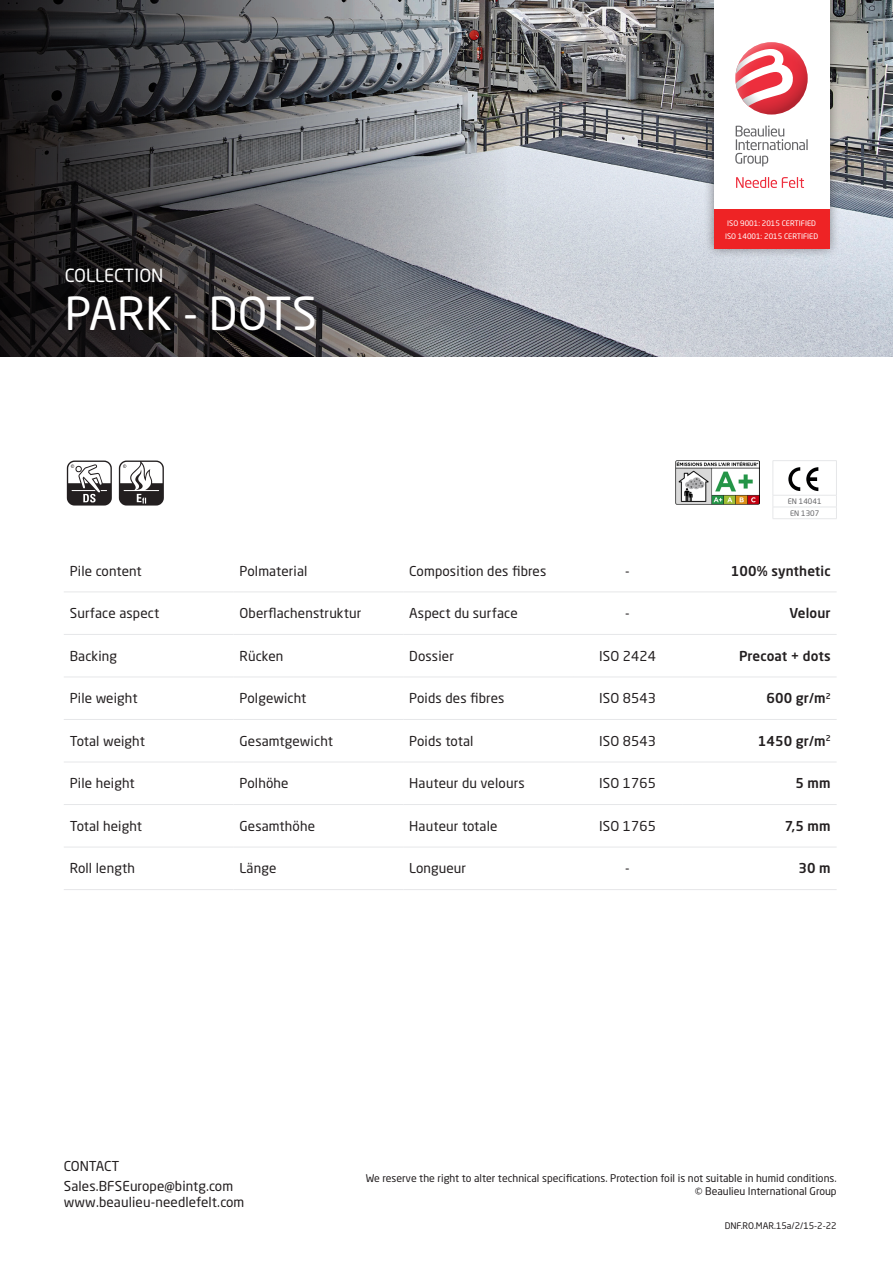
<style>
.page{position:relative;width:893px;height:1263px;background:#fff}
.page>*{position:absolute;margin:0;border:0;box-sizing:border-box;transform-origin:0 0}
._01_Titel_work{font:45px "Neo Sans Pro";color:#fff}
._01_Titel_work-2{font:18px "Neo Sans Pro";color:#fff}
._03_Technical_data_info{font:13.5px/20.4px "Neo Sans Pro";letter-spacing:.01em;color:#231f20}
._03_Technical_data_info-2{font:500 13.5px "Neo Sans Pro";letter-spacing:.01em;color:#231f20}
.t1{font:10.5px/12.6px "Neo Sans Pro";color:#231f20;text-align:right}
.t2{font:9px "Neo Sans Pro";color:#231f20}
.t3{font:7.5px/13.5px "Neo Sans Pro";color:#fff;text-align:center}
._01_Titel_work-3{font:7.5px "Neo Sans Pro";color:#656568}
</style>
<div class="page">
<img style="left:507px;top:0;width:386px;height:357px">
<svg style="left:0;top:0;width:507px;height:357px;background:#56575b"></svg>
<img style="left:676px;top:460px;width:84px;height:45px">
<div style="left:703px;top:13px;width:137px;height:246px;background:#231f20;opacity:.5"></div>
<div style="left:714px;top:23px;width:115px;height:225px;background:#ee2325"></div>
<div style="left:714px;top:0;width:115px;height:208px;background:#fff"></div>
<svg style="left:735px;top:126px;width:73px;height:40px"></svg>
<svg style="left:735px;top:42px;width:73px;height:72px"></svg>
<svg style="left:736px;top:49px;width:58px;height:57px"></svg>
<svg style="left:736px;top:177px;width:68px;height:11px"></svg>
<hr style="left:773px;top:460px;width:64px;height:1px;background:#e6e7e9">
<hr style="left:773px;top:461px;width:1px;height:34px;background:#e6e7e9">
<hr style="left:836px;top:461px;width:1px;height:34px;background:#e6e7e9">
<hr style="left:773px;top:507px;width:64px;height:1px;background:#e6e7e9">
<svg style="left:836px;top:496px;width:1px;height:22px"></svg>
<hr style="left:773px;top:518px;width:64px;height:1px;background:#e6e7e9">
<hr style="left:773px;top:495px;width:64px;height:1px;background:#e6e7e9">
<svg style="left:788px;top:467px;width:30px;height:24px"></svg>
<hr style="left:64px;top:592px;width:170px;height:1px;background:#e6e7e9">
<hr style="left:234px;top:592px;width:169px;height:1px;background:#e6e7e9">
<hr style="left:403px;top:592px;width:170px;height:1px;background:#e6e7e9">
<hr style="left:573px;top:592px;width:109px;height:1px;background:#e6e7e9">
<hr style="left:682px;top:592px;width:155px;height:1px;background:#e6e7e9">
<hr style="left:64px;top:634px;width:170px;height:1px;background:#e6e7e9">
<hr style="left:234px;top:634px;width:169px;height:1px;background:#e6e7e9">
<hr style="left:403px;top:634px;width:170px;height:1px;background:#e6e7e9">
<hr style="left:573px;top:634px;width:109px;height:1px;background:#e6e7e9">
<hr style="left:682px;top:634px;width:155px;height:1px;background:#e6e7e9">
<hr style="left:64px;top:677px;width:170px;height:1px;background:#e6e7e9">
<hr style="left:234px;top:677px;width:169px;height:1px;background:#e6e7e9">
<hr style="left:403px;top:677px;width:170px;height:1px;background:#e6e7e9">
<hr style="left:573px;top:677px;width:109px;height:1px;background:#e6e7e9">
<hr style="left:682px;top:677px;width:155px;height:1px;background:#e6e7e9">
<hr style="left:64px;top:719px;width:170px;height:1px;background:#e6e7e9">
<hr style="left:234px;top:719px;width:169px;height:1px;background:#e6e7e9">
<hr style="left:403px;top:719px;width:170px;height:1px;background:#e6e7e9">
<hr style="left:573px;top:719px;width:109px;height:1px;background:#e6e7e9">
<hr style="left:682px;top:719px;width:155px;height:1px;background:#e6e7e9">
<hr style="left:64px;top:762px;width:170px;height:1px;background:#e6e7e9">
<hr style="left:234px;top:762px;width:169px;height:1px;background:#e6e7e9">
<hr style="left:403px;top:762px;width:170px;height:1px;background:#e6e7e9">
<hr style="left:573px;top:762px;width:109px;height:1px;background:#e6e7e9">
<hr style="left:682px;top:762px;width:155px;height:1px;background:#e6e7e9">
<hr style="left:64px;top:804px;width:170px;height:1px;background:#e6e7e9">
<hr style="left:234px;top:804px;width:169px;height:1px;background:#e6e7e9">
<hr style="left:403px;top:804px;width:170px;height:1px;background:#e6e7e9">
<hr style="left:573px;top:804px;width:109px;height:1px;background:#e6e7e9">
<hr style="left:682px;top:804px;width:155px;height:1px;background:#e6e7e9">
<hr style="left:64px;top:847px;width:170px;height:1px;background:#e6e7e9">
<hr style="left:234px;top:847px;width:169px;height:1px;background:#e6e7e9">
<hr style="left:403px;top:847px;width:170px;height:1px;background:#e6e7e9">
<hr style="left:573px;top:847px;width:109px;height:1px;background:#e6e7e9">
<hr style="left:682px;top:847px;width:155px;height:1px;background:#e6e7e9">
<hr style="left:64px;top:889px;width:170px;height:1px;background:#e6e7e9">
<hr style="left:234px;top:889px;width:169px;height:1px;background:#e6e7e9">
<hr style="left:403px;top:889px;width:170px;height:1px;background:#e6e7e9">
<hr style="left:573px;top:889px;width:109px;height:1px;background:#e6e7e9">
<hr style="left:682px;top:889px;width:155px;height:1px;background:#e6e7e9">
<p class="_01_Titel_work-2" style="left:65px;top:265px;width:100px">COLLECTION</p>
<p class="_01_Titel_work" style="left:65px;top:286px;width:253px">PARK - DOTS</p>
<p class="t3" style="left:725px;top:216px;width:95px">ISO 9001: 2015 CERTIFIED<br>ISO 14001: 2015 CERTIFIED</p>
<p class="_01_Titel_work-3" style="left:788px;top:497px;width:35px">EN 14041</p>
<p class="_01_Titel_work-3" style="left:790px;top:508px;width:31px">EN 1307</p>
<p class="_03_Technical_data_info" style="left:70px;top:560px;width:74px">Pile content</p>
<p class="_03_Technical_data_info" style="left:240px;top:560px;width:70px">Polmaterial</p>
<p class="_03_Technical_data_info" style="left:409px;top:560px;width:139px">Composition des fibres</p>
<p class="_03_Technical_data_info" style="left:625px;top:560px;width:6px">-</p>
<p class="_03_Technical_data_info-2" style="left:731px;top:562px;width:101px">100% synthetic</p>
<p class="_03_Technical_data_info" style="left:70px;top:603px;width:91px">Surface aspect</p>
<p class="_03_Technical_data_info" style="left:240px;top:603px;width:123px">Oberflachenstruktur</p>
<p class="_03_Technical_data_info" style="left:409px;top:603px;width:110px">Aspect du surface</p>
<p class="_03_Technical_data_info" style="left:625px;top:603px;width:6px">-</p>
<p class="_03_Technical_data_info-2" style="left:789px;top:605px;width:43px">Velour</p>
<p class="_03_Technical_data_info" style="left:70px;top:645px;width:49px">Backing</p>
<p class="_03_Technical_data_info" style="left:240px;top:645px;width:45px">Rücken</p>
<p class="_03_Technical_data_info" style="left:409px;top:645px;width:46px">Dossier</p>
<p class="_03_Technical_data_info" style="left:599px;top:645px;width:58px">ISO 2424</p>
<p class="_03_Technical_data_info-2" style="left:739px;top:647px;width:93px">Precoat + dots</p>
<p class="_03_Technical_data_info" style="left:70px;top:688px;width:69px">Pile weight</p>
<p class="_03_Technical_data_info" style="left:240px;top:688px;width:68px">Polgewicht</p>
<p class="_03_Technical_data_info" style="left:409px;top:688px;width:97px">Poids des fibres</p>
<p class="_03_Technical_data_info" style="left:599px;top:688px;width:58px">ISO 8543</p>
<p class="_03_Technical_data_info-2" style="left:766px;top:690px;width:66px">600 gr/m<sup>2</sup></p>
<p class="_03_Technical_data_info" style="left:70px;top:730px;width:77px">Total weight</p>
<p class="_03_Technical_data_info" style="left:240px;top:730px;width:95px">Gesamtgewicht</p>
<p class="_03_Technical_data_info" style="left:409px;top:730px;width:66px">Poids total</p>
<p class="_03_Technical_data_info" style="left:599px;top:730px;width:58px">ISO 8543</p>
<p class="_03_Technical_data_info-2" style="left:758px;top:732px;width:74px">1450 gr/m<sup>2</sup></p>
<p class="_03_Technical_data_info" style="left:70px;top:773px;width:66px">Pile height</p>
<p class="_03_Technical_data_info" style="left:240px;top:773px;width:50px">Polhöhe</p>
<p class="_03_Technical_data_info" style="left:409px;top:773px;width:117px">Hauteur du velours</p>
<p class="_03_Technical_data_info" style="left:599px;top:773px;width:58px">ISO 1765</p>
<p class="_03_Technical_data_info-2" style="left:795px;top:775px;width:37px">5 mm</p>
<p class="_03_Technical_data_info" style="left:70px;top:816px;width:74px">Total height</p>
<p class="_03_Technical_data_info" style="left:240px;top:816px;width:77px">Gesamthöhe</p>
<p class="_03_Technical_data_info" style="left:409px;top:816px;width:90px">Hauteur totale</p>
<p class="_03_Technical_data_info" style="left:599px;top:816px;width:58px">ISO 1765</p>
<p class="_03_Technical_data_info-2" style="left:785px;top:817px;width:47px">7,5 mm</p>
<p class="_03_Technical_data_info" style="left:70px;top:858px;width:67px">Roll length</p>
<p class="_03_Technical_data_info" style="left:240px;top:858px;width:38px">Länge</p>
<p class="_03_Technical_data_info" style="left:409px;top:858px;width:58px">Longueur</p>
<p class="_03_Technical_data_info" style="left:625px;top:858px;width:6px">-</p>
<p class="_03_Technical_data_info-2" style="left:798px;top:860px;width:34px">30 m</p>
<p class="_03_Technical_data_info" style="left:64px;top:1155px;width:171px">CONTACT<br>Sales.BFSEurope@bintg.com</p>
<p class="_03_Technical_data_info" style="left:64px;top:1192px;width:182px">www.beaulieu-needlefelt.com</p>
<p class="t1" style="left:366px;top:1172px;width:472px">We reserve the right to alter technical specifications. Protection foil is not suitable in humid conditions. © Beaulieu International Group</p>
<p class="t2" style="left:725px;top:1220px;width:113px">DNF.RO.MAR.15a/2/15-2-22</p>
</div>
